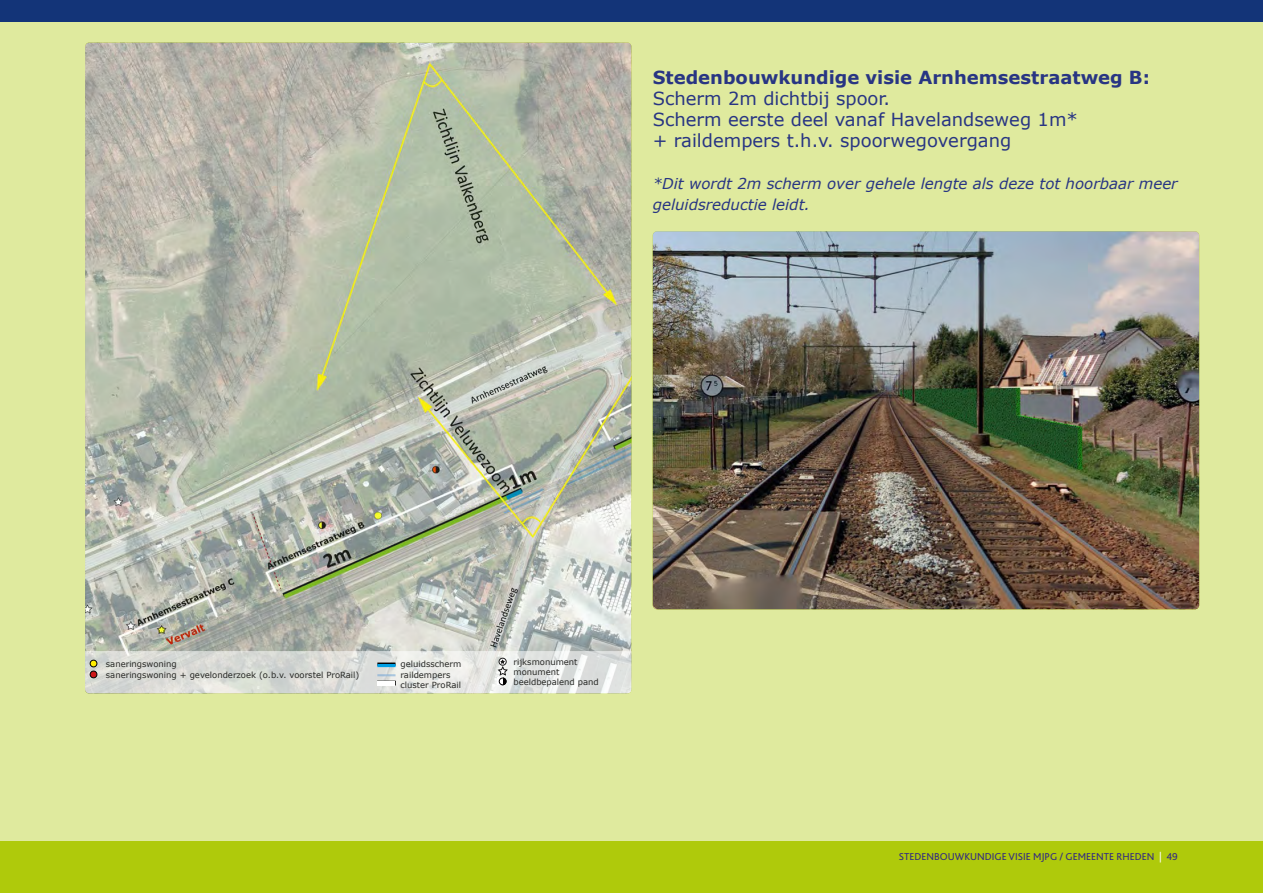
<style>
.page{position:relative;width:1263px;height:893px;background:#fff}
.page>*{position:absolute;margin:0;border:0;box-sizing:border-box;transform-origin:0 0}
.t1{font:18px/21px "Verdana";color:#283583}
.t2{font:700 18px "Verdana";color:#283583}
.t3{font:italic 15px/21px "Verdana";color:#283583}
.t4{font:10.5px "Bliss 2";color:#312783}
.t5{font:8.4px/10.1px "Verdana";color:#272825}
.s1{color:#fff}
</style>
<div class="page">
<div style="left:0;top:21px;width:1263px;height:821px;background:#dfea9e"></div>
<div style="left:0;top:842px;width:1263px;height:51px;background:#afca0b"></div>
<div style="left:0;top:0;width:1263px;height:21px;background:#133478"></div>
<img style="left:85px;top:43px;width:546px;height:651px">
<img style="left:653px;top:231px;width:546px;height:378px">
<svg style="left:85px;top:651px;width:546px;height:42px;background:#dcdedb"></svg>
<div style="left:378px;top:681px;width:17px;height:5px;background:#fff"></div>
<h1 class="t2" style="left:653px;top:66px;width:499px">Stedenbouwkundige visie Arnhemsestraatweg B:</h1>
<h1 class="t1" style="left:653px;top:88px;width:427px">Scherm 2m dichtbij spoor.<br>Scherm eerste deel vanaf Havelandseweg 1m* + raildempers t.h.v. spoorwegovergang</h1>
<h2 class="t3" style="left:653px;top:173px;width:526px">*Dit wordt 2m scherm over gehele lengte als deze tot hoorbaar meer geluidsreductie leidt.</h2>
<p class="t5" style="left:106px;top:659px;width:255px">saneringswoning<br>saneringswoning + gevelonderzoek (o.b.v. voorstel ProRail)</p>
<p class="t5" style="left:513px;top:656px;width:87px">rijksmonument monument beeldbepalend pand</p>
<p class="t5" style="left:400px;top:659px;width:62px">geluidsscherm raildempers cluster ProRail</p>
<p class="t4" style="left:899px;top:850px;width:281px">STEDENBOUWKUNDIGE VISIE MJPG / GEMEENTE RHEDEN <span class="s1">|</span> 49</p>
</div>
